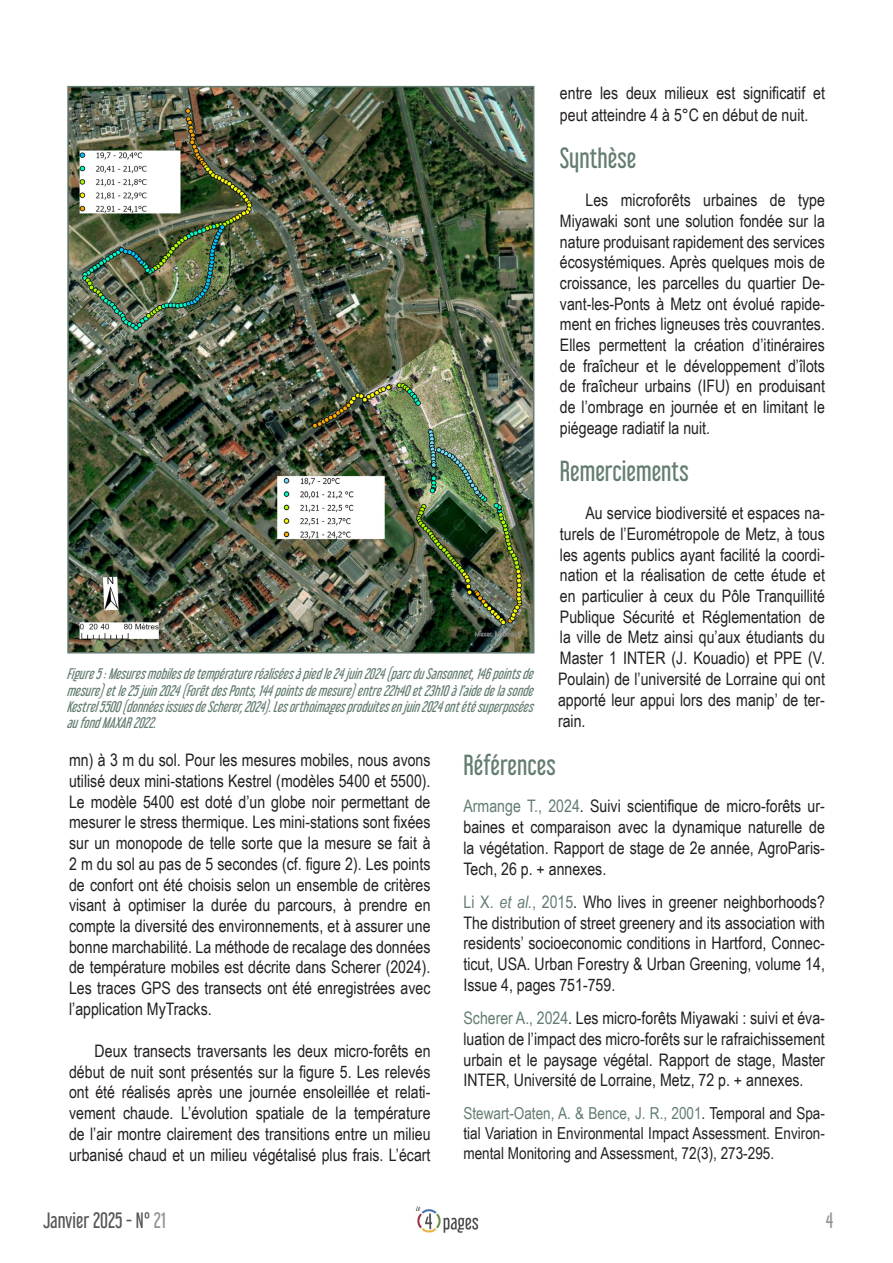
<style>
.page{position:relative;width:893px;height:1263px;background:#fff}
.page>*{position:absolute;margin:0;border:0;box-sizing:border-box;transform-origin:0 0}
.Titre_partie_milieu{font:25.5px "Libel Suit Rg";color:#637d70}
.t1{font:19.5px "Libel Suit Rg";color:#57585a}
.t2{font:19.5px "Libel Suit Rg";color:#939598}
.Texte_courant_11_5_p{font:17.25px/20.7px "Arial Narrow";color:#231f20;text-align:justify}
.Bibliographie{font:17.25px/20.7px "Arial Narrow";color:#231f20;text-align:justify}
.Bibliographie_11_pts{font:16.5px/19.8px "Arial Narrow";color:#231f20;text-align:justify}
.Commentaire_figure{font:italic 13.5px/16.2px "Libel Suit Rg";color:#637d70;text-align:justify}
.s1{color:#637d70}
.s2{font-style:italic;color:#637d70}
.s3{color:#939598}
</style>
<div class="page">
<img style="left:415px;top:1206px;width:64px;height:27px">
<img style="left:70px;top:89px;width:461px;height:561px">
<div style="left:67px;top:86px;width:467px;height:567px;border:2px solid #637d70"></div>
<p class="Commentaire_figure" style="left:66px;top:664px;width:474px">Figure5:Mesuresmobilesdetempératureréaliséesàpiedle24juin2024(parcduSansonnet,146pointsde mesure)etle25juin2024(ForêtdesPonts,144pointsdemesure)entre22h40et23h10àl’aidedelasonde Kestrel5500(donnéesissuesdeScherer,2024).Lesorthoimagesproduitesenjuin2024ontétésuperposées aufondMAXAR2022.</p>
<p class="Texte_courant_11_5_p" style="left:560px;top:82px;width:266px;line-height:21.6px">entre les deux milieux est significatif et peut atteindre 4 à 5°C en début de nuit.</p>
<p class="Titre_partie_milieu" style="left:560px;top:138px;width:78px">Synthèse</p>
<p class="Texte_courant_11_5_p" style="left:560px;top:189px;width:266px;text-indent:26px">Les microforêts urbaines de type Miyawaki sont une solution fondée sur la nature produisant rapidement des services écosystémiques. Après quelques mois de croissance, les parcelles du quartier De&shy;vant-les-Ponts à Metz ont évolué rapide&shy;ment en friches ligneuses très couvrantes.<br>Elles permettent la création d’itinéraires de fraîcheur et le développement d’îlots de fraîcheur urbains (IFU) en produisant de l’ombrage en journée et en limitant le piégeage radiatif la nuit.</p>
<p class="Titre_partie_milieu" style="left:560px;top:451px;width:130px">Remerciements</p>
<p class="Texte_courant_11_5_p" style="left:558px;top:502px;width:268px;text-indent:27px">Au service biodiversité et espaces na&shy;turels de l’Eurométropole de Metz, à tous les agents publics ayant facilité la coordi&shy;nation et la réalisation de cette étude et en particulier à ceux du Pôle Tranquillité Publique Sécurité et Réglementation de la ville de Metz ainsi qu’aux étudiants du Master 1 INTER (J. Kouadio) et PPE (V.<br>Poulain) de l’université de Lorraine qui ont apporté leur appui lors des manip’ de ter&shy;rain.</p>
<p class="Texte_courant_11_5_p" style="left:69px;top:749px;width:363px">mn) à 3 m du sol. Pour les mesures mobiles, nous avons utilisé deux mini-stations Kestrel (modèles 5400 et 5500).<br>Le modèle 5400 est doté d’un globe noir permettant de mesurer le stress thermique. Les mini-stations sont fixées sur un monopode de telle sorte que la mesure se fait à 2 m du sol au pas de 5 secondes (cf. figure 2). Les points de confort ont été choisis selon un ensemble de critères visant à optimiser la durée du parcours, à prendre en compte la diversité des environnements, et à assurer une bonne marchabilité. La méthode de recalage des données de température mobiles est décrite dans Scherer (2024).<br>Les traces GPS des transects ont été enregistrées avec l’application MyTracks.</p>
<p class="Texte_courant_11_5_p" style="left:69px;top:1040px;width:363px;text-indent:26px">Deux transects traversants les deux micro-forêts en début de nuit sont présentés sur la figure 5. Les relevés ont été réalisés après une journée ensoleillée et relati&shy;vement chaude. L’évolution spatiale de la température de l’air montre clairement des transitions entre un milieu urbanisé chaud et un milieu végétalisé plus frais. L’écart</p>
<p class="Titre_partie_milieu" style="left:463px;top:744px;width:94px">Références</p>
<p class="Bibliographie" style="left:463px;top:795px;width:363px"><span class="s1">Armange T., 2024</span>. Suivi scientifique de micro-forêts ur&shy;baines et comparaison avec la dynamique naturelle de la végétation. Rapport de stage de 2e année, AgroParis-Tech, 26 p. + annexes.</p>
<p class="Bibliographie" style="left:463px;top:891px;width:363px"><span class="s1">Li X.</span> <span class="s2">et al.</span><span class="s1">, 2015</span>. Who lives in greener neighborhoods?<br>The distribution of street greenery and its association with residents’ socioeconomic conditions in Hartford, Connec&shy;ticut, USA. Urban Forestry &amp; Urban Greening, volume 14, Issue 4, pages 751-759.</p>
<p class="Bibliographie" style="left:463px;top:1007px;width:363px"><span class="s1">Scherer A., 2024</span>. Les micro-forêts Miyawaki : suivi et éva&shy;luation de l’impact des micro-forêts sur le rafraichissement urbain et le paysage végétal. Rapport de stage, Master INTER, Université de Lorraine, Metz, 72 p. + annexes.</p>
<p class="Bibliographie_11_pts" style="left:463px;top:1102px;width:363px"><span class="s1">Stewart-Oaten, A. &amp; Bence, J. R., 2001</span>. Temporal and Spa&shy;tial Variation in Environmental Impact Assessment. Environ&shy;mental Monitoring and Assessment, 72(3), 273-295.</p>
<p class="t1" style="left:43px;top:1204px;width:124px">Janvier 2025 - N° <span class="s3">21</span></p>
<p class="t2" style="left:826px;top:1204px;width:9px">4</p>
</div>
